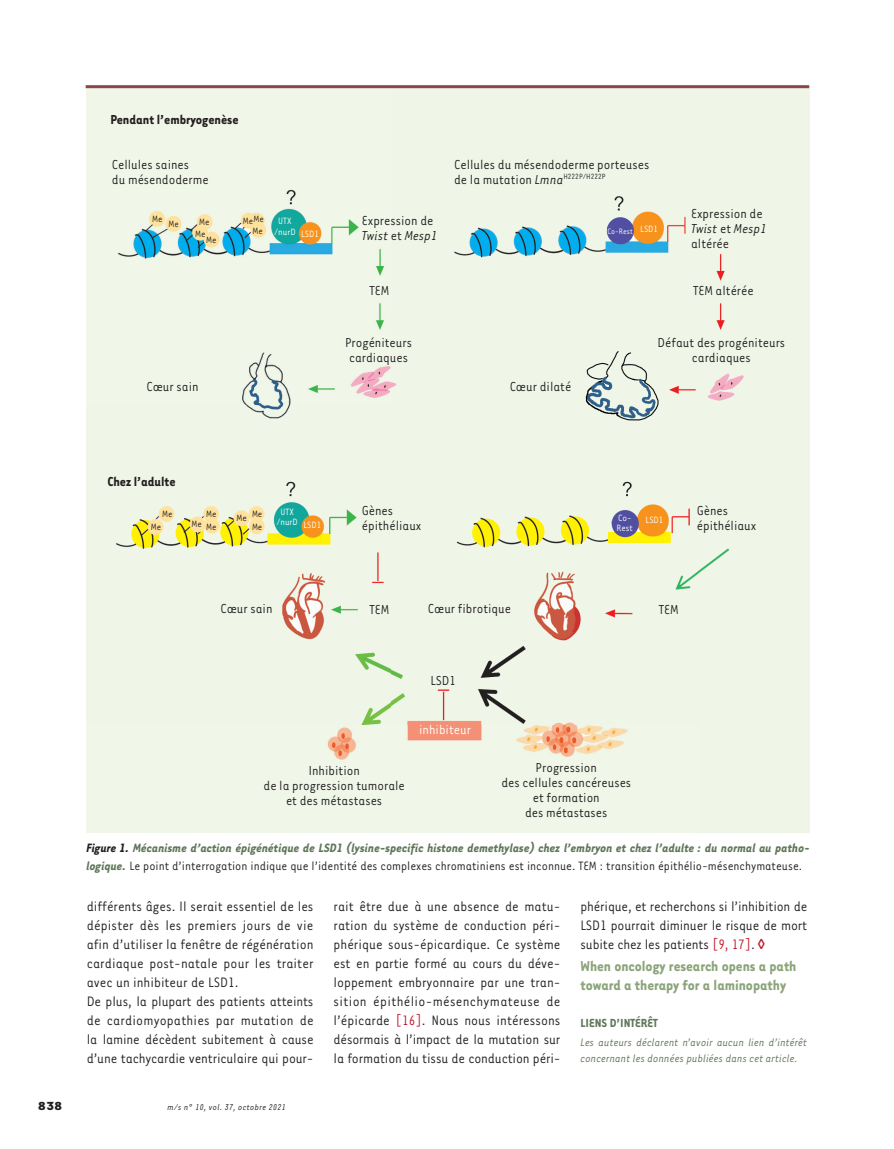
<style>
.page{position:relative;width:894px;height:1149px;background:#fff}
.page>*{position:absolute;margin:0;border:0;box-sizing:border-box;transform-origin:0 0}
.t1{font:700 16.5px/18.9px "Tarzana Narrow";color:#8ba479}
.t2{font:15.75px/18.9px "Tarzana Narrow";letter-spacing:-.01em;color:#231f20;text-align:justify}
.t3{font:15px/15px "Tarzana Narrow";color:#231f20}
.t4{font:700 15px "Tarzana Narrow";color:#231f20}
.t5{font:15px "Tarzana Narrow";color:#fff}
.t6{font:italic 700 13.95px/18.9px "Tarzana Narrow";color:#5f7659}
.t7{font:700 13.5px "Tarzana Narrow";color:#5f7659}
.t8{font:700 13.5px "Tarzana Wide";color:#231f20}
.t9{font:italic 12.45px/15.9px "Tarzana Narrow";color:#5f7659}
.t10{font:10.5px/10.5px "Tarzana Narrow";color:#fff}
.t11{font:10.5px/11.4px "Tarzana Narrow";color:#231f20;text-align:center}
.t12{font:italic 9.75px "Tarzana Narrow";letter-spacing:.025em;color:#231f20}
.t13{font:9px "Tarzana Narrow";color:#fff}
.s1{font-style:italic}
.s2{font-size:10.5px}
.s3{color:#231f20}
.s4{font-weight:400;font-style:normal;color:#231f20}
.s5{color:#bf182a}
</style>
<div class="page">
<img style="left:86px;top:88px;width:712px;height:744px">
<hr style="left:86px;top:85px;width:722px;height:3px;background:#8d454f">
<p class="t4" style="left:110px;top:110px;width:130px">Pendant l’embryogenèse</p>
<p class="t3" style="left:112px;top:156px;width:98px">Cellules saines<br>du mésendoderme</p>
<p class="t3" style="left:454px;top:156px;width:197px">Cellules du mésendoderme porteuses de la mutation <span class="s1">Lmna</span><sup>H222P/H222P</sup></p>
<p class="t3" style="left:362px;top:212px;width:77px">Expression de<br><span class="s1">Twist</span> et <span class="s1">Mesp1</span></p>
<p class="t3" style="left:690px;top:205px;width:77px">Expression de<br><span class="s1">Twist</span> et <span class="s1">Mesp1 </span>altérée</p>
<p class="t3" style="left:369px;top:282px;width:21px">TEM</p>
<p class="t3" style="left:692px;top:282px;width:62px">TEM altérée</p>
<p class="t11" style="left:152px;top:213px;width:12px">Me</p>
<p class="t11" style="left:243px;top:214px;width:22px">MeMe</p>
<p class="t10" style="left:274px;top:215px;width:46px;text-indent:4px">UTX<br>/nurD LSD1</p>
<p class="t11" style="left:168px;top:218px;width:12px">Me</p>
<p class="t11" style="left:195px;top:216px;width:16px">Me<br>Me</p>
<p class="t11" style="left:206px;top:234px;width:12px">Me</p>
<p class="t13" style="left:607px;top:225px;width:52px">Co-Rest <span class="s2">LSD1</span></p>
<p class="t11" style="left:252px;top:224px;width:12px">Me</p>
<p class="t3" style="left:146px;top:378px;width:54px">Cœur sain</p>
<p class="t3" style="left:345px;top:334px;width:68px">Progéniteurs cardiaques</p>
<p class="t3" style="left:509px;top:378px;width:63px">Cœur dilaté</p>
<p class="t3" style="left:657px;top:334px;width:129px;text-align:center">Défaut des progéniteurs cardiaques</p>
<p class="t4" style="left:107px;top:472px;width:70px">Chez l’adulte</p>
<p class="t11" style="left:162px;top:508px;width:12px">Me</p>
<p class="t11" style="left:151px;top:520px;width:12px">Me</p>
<p class="t11" style="left:191px;top:518px;width:12px">Me</p>
<p class="t11" style="left:206px;top:507px;width:12px;line-height:12.3px;text-align:left">Me<br>Me</p>
<p class="t3" style="left:362px;top:502px;width:61px">Gènes épithéliaux</p>
<p class="t3" style="left:696px;top:502px;width:61px">Gènes épithéliaux</p>
<p class="t11" style="left:236px;top:510px;width:27px">Me Me</p>
<p class="t10" style="left:276px;top:505px;width:23px;text-align:center">UTX /nurD</p>
<p class="t10" style="left:616px;top:512px;width:18px">Co-<br>Rest</p>
<p class="t10" style="left:645px;top:514px;width:19px">LSD1</p>
<p class="t10" style="left:303px;top:518px;width:19px">LSD1</p>
<p class="t11" style="left:252px;top:520px;width:12px">Me</p>
<p class="t3" style="left:427px;top:600px;width:85px">Cœur fibrotique</p>
<p class="t3" style="left:220px;top:600px;width:54px">Cœur sain</p>
<p class="t3" style="left:369px;top:601px;width:21px">TEM</p>
<p class="t3" style="left:658px;top:601px;width:21px">TEM</p>
<p class="t3" style="left:430px;top:672px;width:27px">LSD1</p>
<p class="t5" style="left:419px;top:720px;width:53px">inhibiteur</p>
<p class="t3" style="left:263px;top:762px;width:143px;text-align:center">Inhibition<br>de la progression tumorale et des métastases</p>
<p class="t3" style="left:501px;top:758px;width:131px;text-align:center">Progression<br>des cellules cancéreuses et formation<br>des métastases</p>
<p class="t6" style="left:86px;top:837px;width:724px"><span class="s3">Figure 1.</span> Mécanisme d’action épigénétique de LSD1 (lysine-specific histone demethylase) chez l’embryon et chez l’adulte : du normal au patho&shy;logique. <span class="s4">Le point d’interrogation indique que l’identité des complexes chromatiniens est inconnue. TEM : transition épithélio-mésenchymateuse.</span></p>
<p class="t2" style="left:87px;top:896px;width:228px;text-align:left">différents âges. Il serait essentiel de les dépister dès les premiers jours de vie afin d’utiliser la fenêtre de régénération cardiaque post-natale pour les traiter avec un inhibiteur de LSD1.<br>De plus, la plupart des patients atteints de cardiomyopathies par mutation de la lamine décèdent subitement à cause d’une tachycardie ventriculaire qui pour-</p>
<p class="t8" style="left:38px;top:1097px;width:26px">838</p>
<p class="t12" style="left:167px;top:1100px;width:120px">m/s n° 10, vol. 37, octobre 2021</p>
<p class="t2" style="left:333px;top:896px;width:228px">rait être due à une absence de matu&shy;ration du système de conduction péri&shy;phérique sous-épicardique. Ce système est en partie formé au cours du déve&shy;loppement embryonnaire par une tran&shy;sition épithélio-mésenchymateuse de l’épicarde <span class="s5">[16]</span>. Nous nous intéressons désormais à l’impact de la mutation sur la formation du tissu de conduction péri-</p>
<p class="t2" style="left:580px;top:896px;width:228px">phérique, et recherchons si l’inhibition de LSD1 pourrait diminuer le risque de mort subite chez les patients <span class="s5">[9, 17]</span>.</p>
<p class="t1" style="left:580px;top:955px;width:217px">When oncology research opens a path toward a therapy for a laminopathy</p>
<p class="t7" style="left:580px;top:1014px;width:79px">LIENS D’INTÉRÊT</p>
<p class="t9" style="left:580px;top:1033px;width:228px">Les auteurs déclarent n’avoir aucun lien d’intérêt concernant les données publiées dans cet article.</p>
</div>
